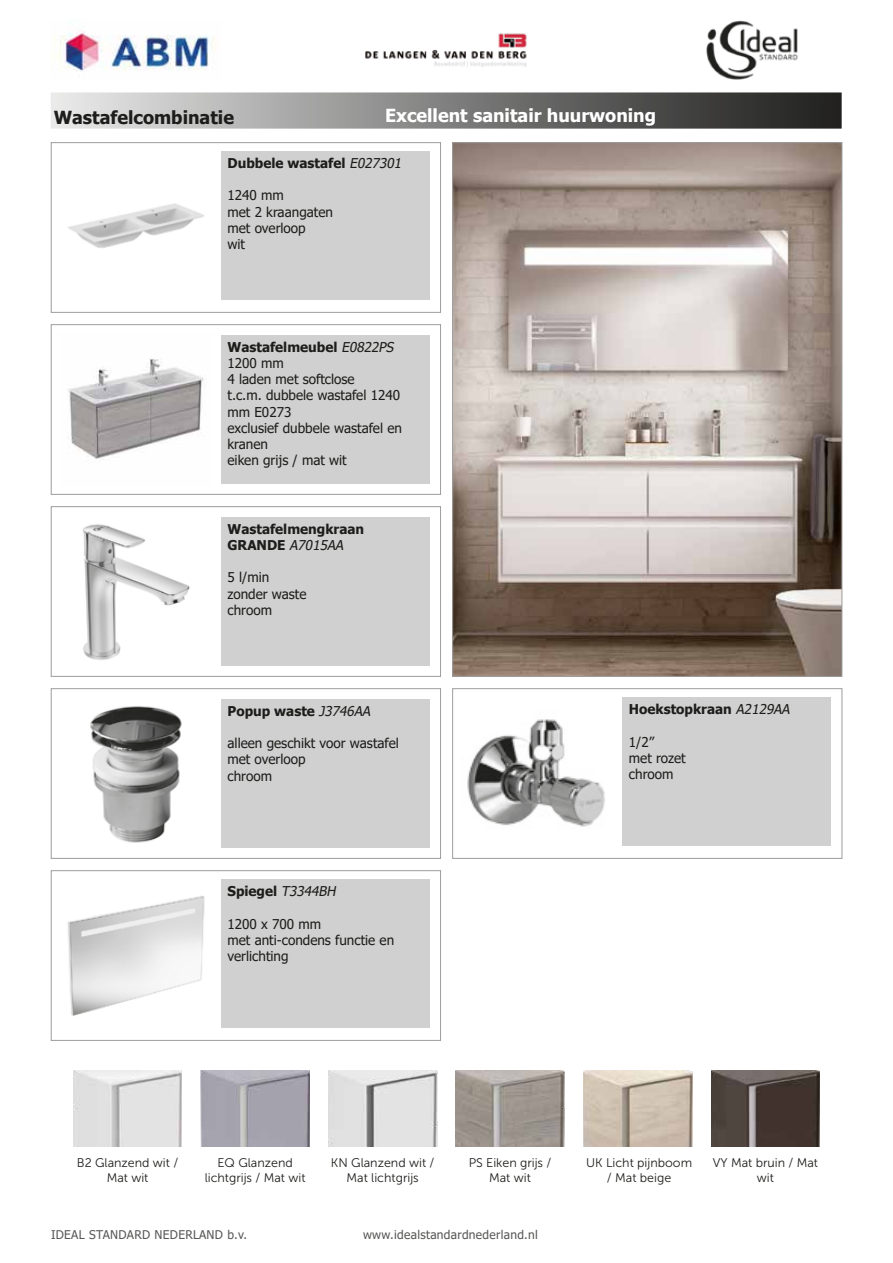
<style>
.page{position:relative;width:893px;height:1263px;background:#fff}
.page>*{position:absolute;margin:0;border:0;box-sizing:border-box;transform-origin:0 0}
.t1{font:700 18px "Tahoma";color:#fff}
.t2{font:700 18px "Tahoma";color:#1d1d1b}
.t3{font:13.5px/16.2px "Tahoma";color:#1d1d1b}
.t4{font:700 13.5px/16.2px "Tahoma";color:#1d1d1b}
.t5{font:12.45px/15px "Museo Sans 300";color:#1d1d1b;text-align:center}
.t6{font:12px "Tahoma";letter-spacing:.025em;color:#575756}
.s1{font-weight:400;font-style:italic}
.s2{font-weight:700}
.s3{font-style:italic}
</style>
<div class="page">
<svg style="left:51px;top:92px;width:791px;height:37px;background:#848484"></svg>
<div style="left:51px;top:142px;width:390px;height:171px;border:1px solid #9d9d9c"></div>
<div style="left:51px;top:506px;width:390px;height:170px;border:1px solid #9d9d9c"></div>
<img style="left:82px;top:524px;width:108px;height:136px">
<div style="left:221px;top:517px;width:209px;height:149px;background:#d0d0d0"></div>
<img style="left:68px;top:203px;width:136px;height:45px">
<div style="left:221px;top:151px;width:209px;height:149px;background:#d0d0d0"></div>
<div style="left:51px;top:870px;width:390px;height:170px;border:1px solid #9d9d9c"></div>
<img style="left:67px;top:896px;width:138px;height:120px">
<div style="left:221px;top:879px;width:209px;height:149px;background:#d0d0d0"></div>
<img style="left:454px;top:144px;width:386px;height:530px">
<div style="left:51px;top:324px;width:390px;height:171px;border:1px solid #9d9d9c"></div>
<img style="left:68px;top:358px;width:136px;height:103px">
<div style="left:221px;top:335px;width:209px;height:149px;background:#d0d0d0"></div>
<div style="left:452px;top:688px;width:390px;height:170px;border:1px solid #9d9d9c"></div>
<img style="left:467px;top:719px;width:138px;height:108px">
<div style="left:622px;top:697px;width:209px;height:149px;background:#d0d0d0"></div>
<div style="left:51px;top:688px;width:390px;height:170px;border:1px solid #9d9d9c"></div>
<img style="left:90px;top:706px;width:92px;height:137px">
<div style="left:221px;top:699px;width:209px;height:149px;background:#d0d0d0"></div>
<img style="left:73px;top:1070px;width:109px;height:76px">
<img style="left:201px;top:1070px;width:109px;height:76px">
<img style="left:328px;top:1070px;width:109px;height:76px">
<img style="left:456px;top:1070px;width:109px;height:76px">
<img style="left:583px;top:1070px;width:109px;height:76px">
<img style="left:711px;top:1070px;width:109px;height:76px">
<img style="left:706px;top:20px;width:92px;height:60px">
<img style="left:54px;top:31px;width:161px;height:40px">
<img style="left:365px;top:33px;width:162px;height:34px">
<h1 class="t2" style="left:54px;top:105px;width:182px">Wastafelcombinatie</h1>
<h1 class="t1" style="left:385px;top:103px;width:273px">Excellent sanitair huurwoning</h1>
<p class="t4" style="left:227px;top:156px;width:179px">Dubbele wastafel <span class="s1">E027301</span></p>
<p class="t3" style="left:227px;top:188px;width:107px">1240 mm<br>met 2 kraangaten met overloop<br>wit</p>
<p class="t3" style="left:227px;top:340px;width:176px"><span class="s2">Wastafelmeubel</span> <span class="s3">E0822PS<br></span>1200 mm<br>4 laden met softclose<br>t.c.m. dubbele wastafel 1240 mm E0273<br>exclusief dubbele wastafel en kranen<br>eiken grijs / mat wit</p>
<p class="t4" style="left:227px;top:521px;width:138px">Wastafelmengkraan<br>GRANDE <span class="s1">A7015AA</span></p>
<p class="t3" style="left:227px;top:570px;width:81px">5 l/min zonder waste chroom</p>
<p class="t4" style="left:227px;top:703px;width:148px">Popup waste <span class="s1">J3746AA</span></p>
<p class="t3" style="left:227px;top:736px;width:173px">alleen geschikt voor wastafel met overloop<br>chroom</p>
<p class="t4" style="left:227px;top:884px;width:113px">Spiegel <span class="s1">T3344BH</span></p>
<p class="t3" style="left:227px;top:916px;width:168px">1200 x 700 mm<br>met anti-condens functie en verlichting</p>
<p class="t4" style="left:629px;top:702px;width:166px">Hoekstopkraan <span class="s1">A2129AA</span></p>
<p class="t3" style="left:629px;top:734px;width:58px">1/2”<br>met rozet chroom</p>
<p class="t5" style="left:77px;top:1155px;width:103px">B2 Glanzend wit /<br>Mat wit</p>
<p class="t5" style="left:205px;top:1155px;width:102px">EQ Glanzend lichtgrijs / Mat wit</p>
<p class="t5" style="left:331px;top:1155px;width:105px">KN Glanzend wit /<br>Mat lichtgrijs</p>
<p class="t5" style="left:469px;top:1155px;width:84px">PS Eiken grijs /<br>Mat wit</p>
<p class="t5" style="left:586px;top:1155px;width:108px">UK Licht pijnboom / Mat beige</p>
<p class="t5" style="left:713px;top:1155px;width:107px">VY Mat bruin / Mat wit</p>
<p class="t6" style="left:51px;top:1227px;width:198px">IDEAL STANDARD NEDERLAND b.v.</p>
<p class="t6" style="left:363px;top:1227px;width:176px">www.idealstandardnederland.nl</p>
</div>
